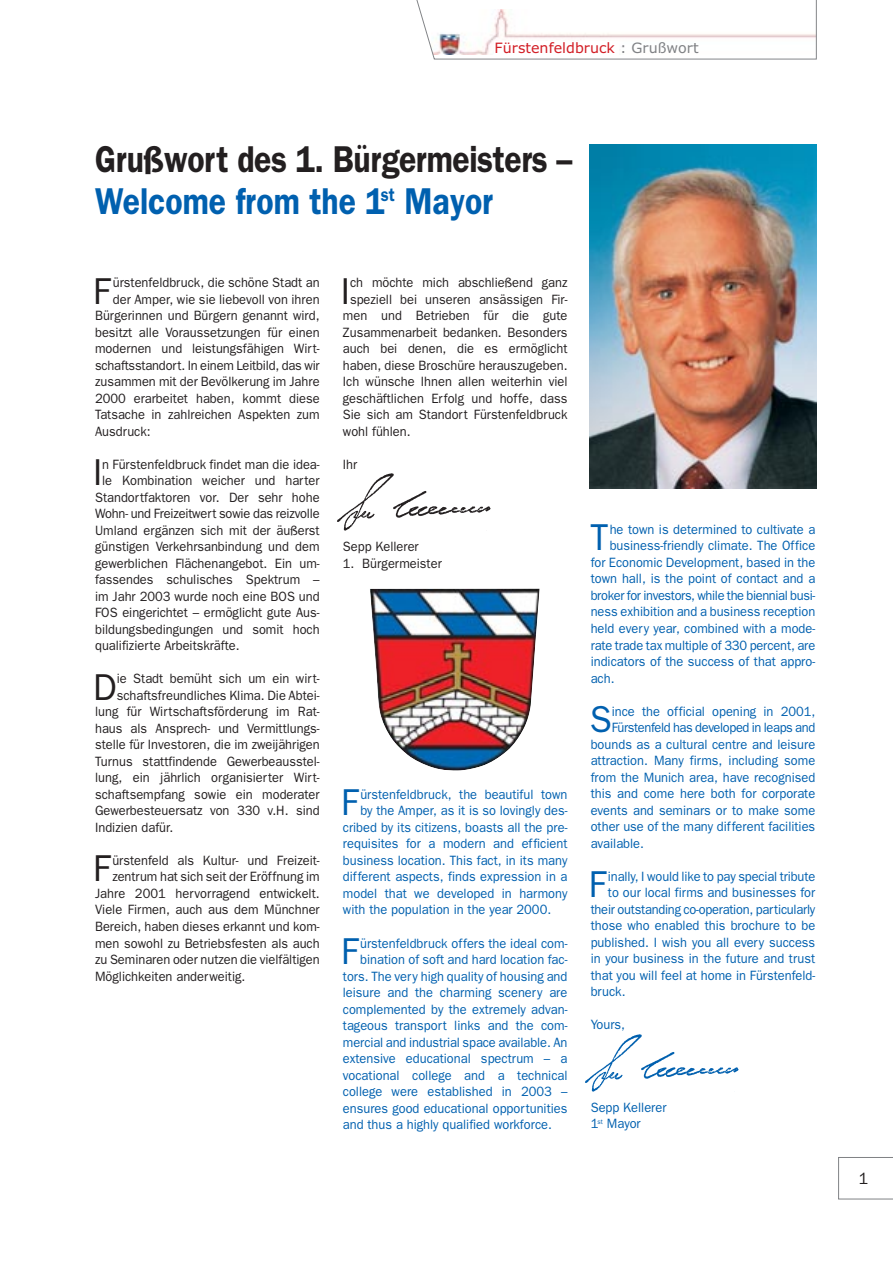
<style>
.page{position:relative;width:893px;height:1262px;background:#fff}
.page>*{position:absolute;margin:0;border:0;box-sizing:border-box;transform-origin:0 0}
.t1{font:600 37.5px/42px "Franklin Gothic";letter-spacing:-.01em;color:#231f20;scale:.85 1}
.t2{font:37.5px "Franklin Gothic";color:#231f20;scale:.95 1}
.t3{font:37.5px "Franklin Gothic";color:#0060af;scale:.95 1}
.t4{font:16.5px "Franklin Gothic";color:#231f20;scale:.95 1}
.t5{font:14.25px "Verdana";color:#d21f26}
.t6{font:13.5px "Franklin Gothic";color:#231f20;scale:.95 1}
.t7{font:13.5px/16.5px "Franklin Gothic";color:#0060af;scale:.95 1}
.t8{font:13.5px "Franklin Gothic";letter-spacing:-.03em;color:#0060af;scale:.95 1}
.t9{font:13.5px "Franklin Gothic";letter-spacing:-.02em;color:#0060af;scale:.95 1}
.s1{color:#808285}
.s2{color:#0060af}
</style>
<div class="page">
<svg style="left:838px;top:1157px;width:54px;height:42px"></svg>
<svg style="left:416px;top:0;width:400px;height:60px"></svg>
<img style="left:589px;top:145px;width:227px;height:343px">
<img style="left:370px;top:588px;width:169px;height:182px">
<img style="left:337px;top:473px;width:154px;height:58px">
<img style="left:585px;top:1034px;width:154px;height:58px">
<div style="left:494px;top:41px;width:124px;height:14px;background:#fff"></div>
<p class="t5" style="left:494px;top:42px;width:206px">Fürstenfeldbruck <span class="s1">: Grußwort</span></p>
<h1 class="t1" style="left:95px;top:141px;width:563px">Grußwort des 1. Bürgermeisters –<br><span class="s2">Welcome from the 1</span><sup>st</sup> <span class="s2">Mayor</span></h1>
<h1 class="t2" style="left:93px;top:278px;width:20px">F</h1>
<p class="t6" style="left:113px;top:278px;width:219px">ürstenfeldbruck, die schöne Stadt an</p>
<p class="t6" style="left:113px;top:294px;width:219px">der Amper, wie sie liebevoll von ihren</p>
<p class="t6" style="left:95px;top:311px;width:238px">Bürgerinnen und Bürgern genannt wird,</p>
<p class="t6" style="left:95px;top:327px;width:238px">besitzt alle Voraussetzungen für einen</p>
<p class="t6" style="left:95px;top:344px;width:238px">modernen und leistungsfähigen Wirt-</p>
<p class="t6" style="left:95px;top:360px;width:238px">schaftsstandort. In einem Leitbild, das wir</p>
<p class="t6" style="left:95px;top:377px;width:238px">zusammen mit der Bevölkerung im Jahre</p>
<p class="t6" style="left:95px;top:393px;width:238px">2000 erarbeitet haben, kommt diese</p>
<p class="t6" style="left:95px;top:410px;width:238px">Tatsache in zahlreichen Aspekten zum</p>
<p class="t6" style="left:95px;top:426px;width:60px">Ausdruck:</p>
<h1 class="t2" style="left:93px;top:459px;width:11px">I</h1>
<p class="t6" style="left:102px;top:459px;width:230px">n Fürstenfeldbruck findet man die idea-</p>
<p class="t6" style="left:102px;top:476px;width:230px">le Kombination weicher und harter</p>
<p class="t6" style="left:95px;top:492px;width:238px">Standortfaktoren vor. Der sehr hohe</p>
<p class="t6" style="left:95px;top:509px;width:238px">Wohn- und Freizeitwert sowie das reizvolle</p>
<p class="t6" style="left:95px;top:525px;width:238px">Umland ergänzen sich mit der äußerst</p>
<p class="t6" style="left:95px;top:542px;width:238px">günstigen Verkehrsanbindung und dem</p>
<p class="t6" style="left:95px;top:558px;width:238px">gewerblichen Flächenangebot. Ein um-</p>
<p class="t6" style="left:95px;top:575px;width:238px">fassendes schulisches Spektrum –</p>
<p class="t6" style="left:95px;top:591px;width:238px">im Jahr 2003 wurde noch eine BOS und</p>
<p class="t6" style="left:95px;top:608px;width:238px">FOS eingerichtet – ermöglicht gute Aus-</p>
<p class="t6" style="left:95px;top:624px;width:238px">bildungsbedingungen und somit hoch</p>
<p class="t6" style="left:95px;top:641px;width:154px">qualifizierte Arbeitskräfte.</p>
<h1 class="t2" style="left:93px;top:674px;width:26px">D</h1>
<p class="t6" style="left:117px;top:674px;width:215px">ie Stadt bemüht sich um ein wirt-</p>
<p class="t6" style="left:117px;top:690px;width:215px">schaftsfreundliches Klima. Die Abtei-</p>
<p class="t6" style="left:95px;top:707px;width:238px">lung für Wirtschaftsförderung im Rat-</p>
<p class="t6" style="left:95px;top:723px;width:238px">haus als Ansprech- und Vermittlungs-</p>
<p class="t6" style="left:95px;top:740px;width:238px">stelle für Investoren, die im zweijährigen</p>
<p class="t6" style="left:95px;top:756px;width:238px">Turnus stattfindende Gewerbeausstel-</p>
<p class="t6" style="left:95px;top:773px;width:238px">lung, ein jährlich organisierter Wirt-</p>
<p class="t6" style="left:95px;top:789px;width:238px">schaftsempfang sowie ein moderater</p>
<p class="t6" style="left:95px;top:806px;width:238px">Gewerbesteuersatz von 330 v.H. sind</p>
<p class="t6" style="left:95px;top:822px;width:84px">Indizien dafür.</p>
<h1 class="t2" style="left:93px;top:855px;width:20px">F</h1>
<p class="t6" style="left:112px;top:855px;width:220px">ürstenfeld als Kultur- und Freizeit-</p>
<p class="t6" style="left:112px;top:872px;width:220px">zentrum hat sich seit der Eröffnung im</p>
<p class="t6" style="left:95px;top:888px;width:238px">Jahre 2001 hervorragend entwickelt.</p>
<p class="t6" style="left:95px;top:905px;width:238px">Viele Firmen, auch aus dem Münchner</p>
<p class="t6" style="left:95px;top:921px;width:238px">Bereich, haben dieses erkannt und kom-</p>
<p class="t6" style="left:95px;top:938px;width:238px">men sowohl zu Betriebsfesten als auch</p>
<p class="t6" style="left:95px;top:954px;width:238px">zu Seminaren oder nutzen die vielfältigen</p>
<p class="t6" style="left:95px;top:971px;width:160px">Möglichkeiten anderweitig.</p>
<h1 class="t2" style="left:341px;top:278px;width:11px">I</h1>
<p class="t6" style="left:350px;top:278px;width:230px">ch möchte mich abschließend ganz</p>
<p class="t6" style="left:350px;top:294px;width:230px">speziell bei unseren ansässigen Fir-</p>
<p class="t6" style="left:343px;top:311px;width:238px">men und Betrieben für die gute</p>
<p class="t6" style="left:343px;top:327px;width:238px">Zusammenarbeit bedanken. Besonders</p>
<p class="t6" style="left:343px;top:344px;width:238px">auch bei denen, die es ermöglicht</p>
<p class="t6" style="left:343px;top:360px;width:238px">haben, diese Broschüre herauszugeben.</p>
<p class="t6" style="left:343px;top:377px;width:238px">Ich wünsche Ihnen allen weiterhin viel</p>
<p class="t6" style="left:343px;top:393px;width:238px">geschäftlichen Erfolg und hoffe, dass</p>
<p class="t6" style="left:343px;top:410px;width:238px">Sie sich am Standort Fürstenfeldbruck</p>
<p class="t6" style="left:343px;top:426px;width:73px">wohl fühlen.</p>
<p class="t6" style="left:343px;top:459px;width:17px">Ihr</p>
<p class="t6" style="left:343px;top:542px;width:81px">Sepp Kellerer</p>
<p class="t6" style="left:343px;top:558px;width:106px">1. Bürgermeister</p>
<h1 class="t3" style="left:341px;top:789px;width:20px">F</h1>
<p class="t7" style="left:360px;top:787px;width:219px">ürstenfeldbruck, the beautiful town</p>
<p class="t7" style="left:360px;top:803px;width:219px">by the Amper, as it is so lovingly des-</p>
<p class="t7" style="left:343px;top:820px;width:238px">cribed by its citizens, boasts all the pre-</p>
<p class="t7" style="left:343px;top:836px;width:238px">requisites for a modern and efficient</p>
<p class="t7" style="left:343px;top:853px;width:238px">business location. This fact, in its many</p>
<p class="t7" style="left:343px;top:869px;width:238px">different aspects, finds expression in a</p>
<p class="t7" style="left:343px;top:886px;width:238px">model that we developed in harmony</p>
<p class="t7" style="left:343px;top:902px;width:221px">with the population in the year 2000.</p>
<h1 class="t3" style="left:341px;top:938px;width:20px">F</h1>
<p class="t7" style="left:360px;top:935px;width:220px">ürstenfeldbruck offers the ideal com-</p>
<p class="t7" style="left:360px;top:952px;width:220px">bination of soft and hard location fac-</p>
<p class="t7" style="left:343px;top:968px;width:238px">tors. The very high quality of housing and</p>
<p class="t7" style="left:343px;top:985px;width:238px">leisure and the charming scenery are</p>
<p class="t7" style="left:343px;top:1001px;width:238px">complemented by the extremely advan-</p>
<p class="t7" style="left:343px;top:1018px;width:238px">tageous transport links and the com-</p>
<p class="t7" style="left:343px;top:1034px;width:238px">mercial and industrial space available. An</p>
<p class="t7" style="left:343px;top:1051px;width:238px">extensive educational spectrum – a</p>
<p class="t7" style="left:343px;top:1067px;width:238px">vocational college and a technical</p>
<p class="t7" style="left:343px;top:1084px;width:238px">college were established in 2003 –</p>
<p class="t7" style="left:343px;top:1100px;width:238px">ensures good educational opportunities</p>
<p class="t7" style="left:343px;top:1117px;width:221px">and thus a highly qualified workforce.</p>
<h1 class="t3" style="left:590px;top:525px;width:20px">T</h1>
<p class="t7" style="left:609px;top:522px;width:218px">he town is determined to cultivate a</p>
<p class="t7" style="left:609px;top:539px;width:218px">business-friendly climate. The Office</p>
<p class="t7" style="left:590px;top:555px;width:238px">for Economic Development, based in the</p>
<p class="t7" style="left:590px;top:572px;width:238px">town hall, is the point of contact and a</p>
<p class="t8" style="left:590px;top:590px;width:238px">broker for investors, while the biennial busi-</p>
<p class="t7" style="left:590px;top:605px;width:238px">ness exhibition and a business reception</p>
<p class="t7" style="left:590px;top:621px;width:238px">held every year, combined with a mode-</p>
<p class="t7" style="left:590px;top:638px;width:238px">rate trade tax multiple of 330 percent, are</p>
<p class="t7" style="left:590px;top:654px;width:238px">indicators of the success of that appro-</p>
<p class="t7" style="left:590px;top:671px;width:27px">ach.</p>
<h1 class="t3" style="left:589px;top:706px;width:25px">S</h1>
<p class="t7" style="left:611px;top:704px;width:216px">ince the official opening in 2001,</p>
<p class="t8" style="left:611px;top:722px;width:216px">Fürstenfeld has developed in leaps and</p>
<p class="t7" style="left:590px;top:737px;width:238px">bounds as a cultural centre and leisure</p>
<p class="t7" style="left:590px;top:753px;width:238px">attraction. Many firms, including some</p>
<p class="t7" style="left:590px;top:770px;width:238px">from the Munich area, have recognised</p>
<p class="t7" style="left:590px;top:786px;width:238px">this and come here both for corporate</p>
<p class="t7" style="left:590px;top:803px;width:238px">events and seminars or to make some</p>
<p class="t7" style="left:590px;top:819px;width:238px">other use of the many different facilities</p>
<p class="t7" style="left:590px;top:836px;width:58px">available.</p>
<h1 class="t3" style="left:589px;top:871px;width:20px">F</h1>
<p class="t7" style="left:608px;top:869px;width:220px">inally, I would like to pay special tribute</p>
<p class="t7" style="left:608px;top:885px;width:220px">to our local firms and businesses for</p>
<p class="t9" style="left:590px;top:904px;width:238px">their outstanding co-operation, particularly</p>
<p class="t7" style="left:590px;top:918px;width:238px">those who enabled this brochure to be</p>
<p class="t7" style="left:590px;top:935px;width:238px">published. I wish you all every success</p>
<p class="t7" style="left:590px;top:951px;width:238px">in your business in the future and trust</p>
<p class="t7" style="left:590px;top:968px;width:238px">that you will feel at home in Fürstenfeld-</p>
<p class="t7" style="left:590px;top:984px;width:38px">bruck.</p>
<p class="t7" style="left:590px;top:1017px;width:38px">Yours,</p>
<p class="t7" style="left:590px;top:1100px;width:81px">Sepp Kellerer<br>1<sup>st</sup> Mayor</p>
<p class="t4" style="left:858px;top:1172px;width:11px">1</p>
</div>
